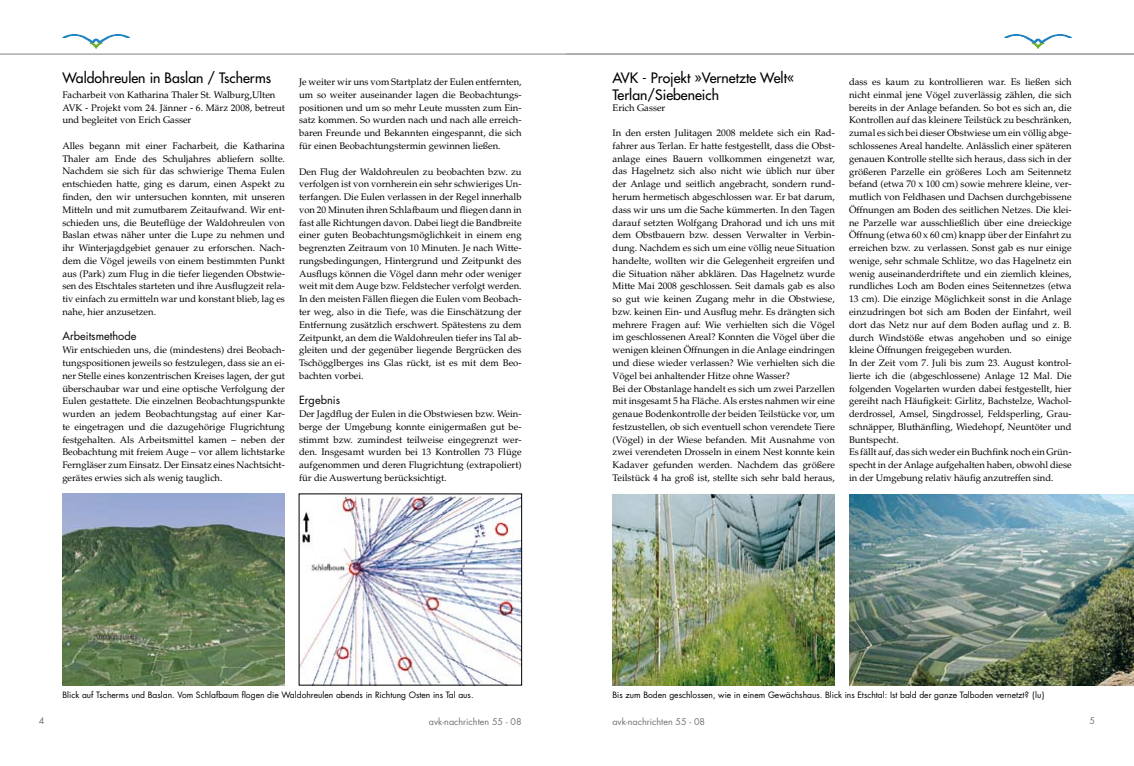
<style>
.page{position:relative;width:1134px;height:766px;background:#fff}
.page>*{position:absolute;margin:0;border:0;box-sizing:border-box;transform-origin:0 0}
.t1{font:14px/16.8px "Futura";color:#000}
.t2{font:11px "Futura";color:#000}
.t3{font:9.5px/12.8px "Palatino";color:#000;text-align:justify}
.t4{font:9px "Futura";color:#707173}
.t5{font:9px "Futura";color:#707173}
.t6{font:8.5px "Futura";color:#000}
</style>
<div class="page">
<svg style="left:63px;top:35px;width:67px;height:13px"></svg>
<hr style="left:0;top:54px;width:1134px;height:1px;background:#a9aaac">
<svg style="left:1004px;top:35px;width:67px;height:13px"></svg>
<img style="left:62px;top:493px;width:223px;height:192px">
<img style="left:301px;top:495px;width:219px;height:188px">
<img style="left:612px;top:494px;width:223px;height:191px">
<img style="left:849px;top:494px;width:285px;height:191px">
<h1 class="t1" style="left:62px;top:70px;width:210px">Waldohreulen in Baslan / Tscherms</h1>
<p class="t3" style="left:62px;top:88px;width:224px;text-align:left">Facharbeit von Katharina Thaler St. Walburg,Ulten<br>AVK - Projekt vom 24. Jänner - 6. März 2008, betreut und begleitet von Erich Gasser</p>
<p class="t3" style="left:62px;top:139px;width:224px">Alles begann mit einer Facharbeit, die Katharina Thaler am Ende des Schuljahres abliefern sollte.<br>Nachdem sie sich für das schwierige Thema Eulen entschieden hatte, ging es darum, einen Aspekt zu finden, den wir untersuchen konnten, mit unseren Mitteln und mit zumutbarem Zeitaufwand. Wir ent&shy;schieden uns, die Beuteflüge der Waldohreulen von Baslan etwas näher unter die Lupe zu nehmen und ihr Winterjagdgebiet genauer zu erforschen. Nach&shy;dem die Vögel jeweils von einem bestimmten Punkt aus (Park) zum Flug in die tiefer liegenden Obstwie&shy;sen des Etschtales starteten und ihre Ausflugzeit rela&shy;tiv einfach zu ermitteln war und konstant blieb, lag es nahe, hier anzusetzen.</p>
<p class="t2" style="left:62px;top:329px;width:76px">Arbeitsmethode</p>
<p class="t3" style="left:62px;top:343px;width:224px">Wir entschieden uns, die (mindestens) drei Beobach&shy;tungspositionen jeweils so festzulegen, dass sie an ei&shy;ner Stelle eines konzentrischen Kreises lagen, der gut überschaubar war und eine optische Verfolgung der Eulen gestattete. Die einzelnen Beobachtungspunkte wurden an jedem Beobachtungstag auf einer Kar&shy;te eingetragen und die dazugehörige Flugrichtung festgehalten. Als Arbeitsmittel kamen – neben der Beobachtung mit freiem Auge – vor allem lichtstarke Ferngläser zum Einsatz. Der Einsatz eines Nachtsicht&shy;gerätes erwies sich als wenig tauglich.</p>
<p class="t3" style="left:299px;top:76px;width:224px">Je weiter wir uns vom Startplatz der Eulen entfernten, um so weiter auseinander lagen die Beobachtungs&shy;positionen und um so mehr Leute mussten zum Ein&shy;satz kommen. So wurden nach und nach alle erreich&shy;baren Freunde und Bekannten eingespannt, die sich für einen Beobachtungstermin gewinnen ließen.</p>
<p class="t3" style="left:299px;top:165px;width:224px">Den Flug der Waldohreulen zu beobachten bzw. zu verfolgen ist von vornherein ein sehr schwieriges Un&shy;terfangen. Die Eulen verlassen in der Regel innerhalb von 20 Minuten ihren Schlafbaum und fliegen dann in fast alle Richtungen davon. Dabei liegt die Bandbreite einer guten Beobachtungsmöglichkeit in einem eng begrenzten Zeitraum von 10 Minuten. Je nach Witte&shy;rungsbedingungen, Hintergrund und Zeitpunkt des Ausflugs können die Vögel dann mehr oder weniger weit mit dem Auge bzw. Feldstecher verfolgt werden.<br>In den meisten Fällen fliegen die Eulen vom Beobach&shy;ter weg, also in die Tiefe, was die Einschätzung der Entfernung zusätzlich erschwert. Spätestens zu dem Zeitpunkt, an dem die Waldohreulen tiefer ins Tal ab&shy;gleiten und der gegenüber liegende Bergrücken des Tschögglberges ins Glas rückt, ist es mit dem Beo&shy;bachten vorbei.</p>
<p class="t2" style="left:299px;top:393px;width:43px">Ergebnis</p>
<p class="t3" style="left:299px;top:407px;width:224px">Der Jagdflug der Eulen in die Obstwiesen bzw. Wein&shy;berge der Umgebung konnte einigermaßen gut be&shy;stimmt bzw. zumindest teilweise eingegrenzt wer&shy;den. Insgesamt wurden bei 13 Kontrollen 73 Flüge aufgenommen und deren Flugrichtung (extrapoliert) für die Auswertung berücksichtigt.</p>
<h1 class="t1" style="left:613px;top:70px;width:183px">AVK - Projekt »Vernetzte Welt«<br>Terlan/Siebeneich</h1>
<p class="t3" style="left:613px;top:102px;width:54px">Erich Gasser</p>
<p class="t3" style="left:613px;top:127px;width:224px;text-align:left">In den ersten Julitagen 2008 meldete sich ein Rad&shy;fahrer aus Terlan. Er hatte festgestellt, dass die Obst&shy;anlage eines Bauern vollkommen eingenetzt war, das Hagelnetz sich also nicht wie üblich nur über der Anlage und seitlich angebracht, sondern rund&shy;herum hermetisch abgeschlossen war. Er bat darum, dass wir uns um die Sache kümmerten. In den Tagen darauf setzten Wolfgang Drahorad und ich uns mit dem Obstbauern bzw. dessen Verwalter in Verbin&shy;dung. Nachdem es sich um eine völlig neue Situation handelte, wollten wir die Gelegenheit ergreifen und die Situation näher abklären. Das Hagelnetz wurde Mitte Mai 2008 geschlossen. Seit damals gab es also so gut wie keinen Zugang mehr in die Obstwiese, bzw. keinen Ein- und Ausflug mehr. Es drängten sich mehrere Fragen auf: Wie verhielten sich die Vögel im geschlossenen Areal? Konnten die Vögel über die wenigen kleinen Öffnungen in die Anlage eindringen und diese wieder verlassen? Wie verhielten sich die Vögel bei anhaltender Hitze ohne Wasser?<br>Bei der Obstanlage handelt es sich um zwei Parzellen mit insgesamt 5 ha Fläche. Als erstes nahmen wir eine genaue Bodenkontrolle der beiden Teilstücke vor, um festzustellen, ob sich eventuell schon verendete Tiere (Vögel) in der Wiese befanden. Mit Ausnahme von zwei verendeten Drosseln in einem Nest konnte kein Kadaver gefunden werden. Nachdem das größere Teilstück 4 ha groß ist, stellte sich sehr bald heraus,</p>
<p class="t3" style="left:849px;top:76px;width:224px;text-align:left">dass es kaum zu kontrollieren war. Es ließen sich nicht einmal jene Vögel zuverlässig zählen, die sich bereits in der Anlage befanden. So bot es sich an, die Kontrollen auf das kleinere Teilstück zu beschränken, zumal es sich bei dieser Obstwiese um ein völlig abge&shy;schlossenes Areal handelte. Anlässlich einer späteren genauen Kontrolle stellte sich heraus, dass sich in der größeren Parzelle ein größeres Loch am Seitennetz befand (etwa 70 x 100 cm) sowie mehrere kleine, ver&shy;mutlich von Feldhasen und Dachsen durchgebissene Öffnungen am Boden des seitlichen Netzes. Die klei&shy;ne Parzelle war ausschließlich über eine dreieckige Öffnung (etwa 60 x 60 cm) knapp über der Einfahrt zu erreichen bzw. zu verlassen. Sonst gab es nur einige wenige, sehr schmale Schlitze, wo das Hagelnetz ein wenig auseinanderdriftete und ein ziemlich kleines, rundliches Loch am Boden eines Seitennetzes (etwa 13 cm). Die einzige Möglichkeit sonst in die Anlage einzudringen bot sich am Boden der Einfahrt, weil dort das Netz nur auf dem Boden auflag und z. B. durch Windstöße etwas angehoben und so einige kleine Öffnungen freigegeben wurden.<br>In der Zeit vom 7. Juli bis zum 23. August kontrol&shy;lierte ich die (abgeschlossene) Anlage 12 Mal. Die folgenden Vogelarten wurden dabei festgestellt, hier gereiht nach Häufigkeit: Girlitz, Bachstelze, Wachol&shy;derdrossel, Amsel, Singdrossel, Feldsperling, Grau&shy;schnäpper, Bluthänfling, Wiedehopf, Neuntöter und Buntspecht.<br>Es fällt auf, das sich weder ein Buchfink noch ein Grün&shy;specht in der Anlage aufgehalten haben, obwohl diese in der Umgebung relativ häufig anzutreffen sind.</p>
<p class="t6" style="left:62px;top:689px;width:413px">Blick auf Tscherms und Baslan. Vom Schlafbaum flogen die Waldohreulen abends in Richtung Osten ins Tal aus.</p>
<p class="t6" style="left:612px;top:689px;width:434px">Bis zum Boden geschlossen, wie in einem Gewächshaus. Blick ins Etschtal: Ist bald der ganze Talboden vernetzt? (lu)</p>
<p class="t5" style="left:39px;top:714px;width:7px">4</p>
<p class="t4" style="left:429px;top:715px;width:94px">avk-nachrichten 55 - 08</p>
<p class="t4" style="left:612px;top:715px;width:94px">avk-nachrichten 55 - 08</p>
<p class="t5" style="left:1090px;top:714px;width:7px">5</p>
</div>
